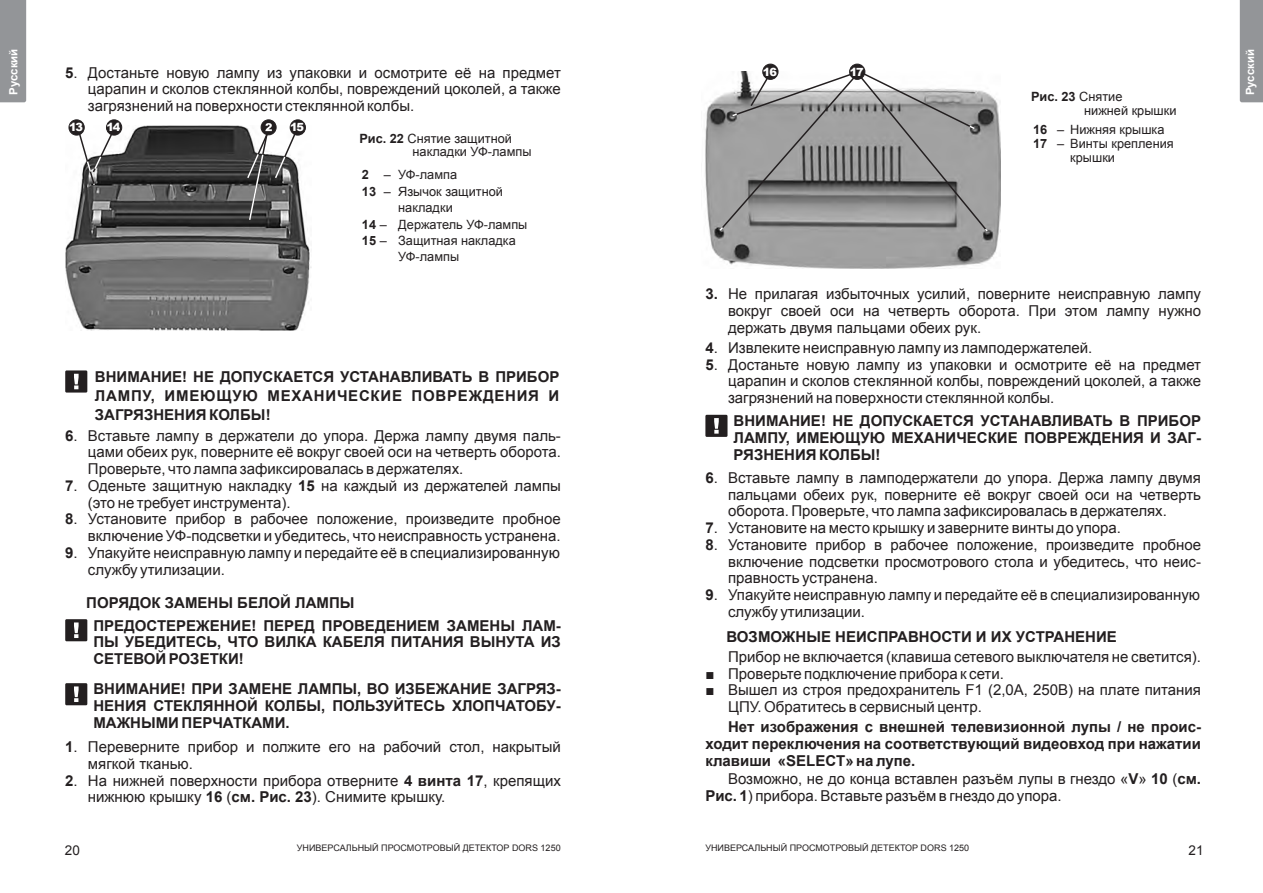
<style>
.page{position:relative;width:1263px;height:893px;background:#fff}
.page>*{position:absolute;margin:0;border:0;box-sizing:border-box;transform-origin:0 0}
.t1{font:15px/16.8px "Arial";color:#231f20}
.t2{font:700 15px/16.8px "Arial";color:#231f20;text-align:justify}
.t3{font:13.5px "Arial";color:#231f20}
.t4{font:12.75px/12.8px "Arial";color:#231f20}
.t5{font:700 11.4px "Arial";color:#fff}
.t6{font:900 11.25px "Arial";letter-spacing:-.09em;color:#fff}
.t7{font:9px "Arial";color:#231f20}
.s1{font-weight:700}
</style>
<div class="page">
<div style="left:1239px;top:0;width:24px;height:102px;background:#939598"></div>
<div style="left:0;top:0;width:26px;height:102px;background:#939598"></div>
<img style="left:65px;top:126px;width:247px;height:204px">
<svg style="left:77px;top:129px;width:37px;height:58px"></svg>
<div style="left:261px;top:120px;width:15px;height:15px;background:#231f20;border-radius:50%"></div>
<div style="left:261px;top:120px;width:15px;height:15px;border:1px solid #231f20;border-radius:50%"></div>
<svg style="left:246px;top:123px;width:52px;height:98px"></svg>
<div style="left:106px;top:120px;width:16px;height:15px;background:#231f20;border-radius:50%"></div>
<div style="left:106px;top:120px;width:16px;height:15px;border:1px solid #231f20;border-radius:50%"></div>
<div style="left:69px;top:120px;width:15px;height:15px;background:#231f20;border-radius:50%"></div>
<div style="left:69px;top:120px;width:15px;height:15px;border:1px solid #231f20;border-radius:50%"></div>
<div style="left:290px;top:120px;width:15px;height:15px;background:#231f20;border-radius:50%"></div>
<div style="left:290px;top:120px;width:15px;height:15px;border:1px solid #231f20;border-radius:50%"></div>
<svg style="left:65px;top:370px;width:22px;height:22px"></svg>
<svg style="left:65px;top:619px;width:22px;height:22px"></svg>
<svg style="left:65px;top:683px;width:22px;height:22px"></svg>
<img style="left:705px;top:94px;width:295px;height:174px">
<div style="left:849px;top:64px;width:16px;height:15px;background:#231f20;border-radius:50%"></div>
<div style="left:849px;top:64px;width:16px;height:15px;border:1px solid #231f20;border-radius:50%"></div>
<svg style="left:718px;top:69px;width:271px;height:164px;background:#9d9d9d"></svg>
<div style="left:763px;top:64px;width:15px;height:15px;background:#231f20;border-radius:50%"></div>
<div style="left:762px;top:64px;width:16px;height:15px;border:1px solid #231f20;border-radius:50%"></div>
<svg style="left:705px;top:414px;width:22px;height:23px"></svg>
<p class="t5" style="left:6px;top:95px;width:48px;rotate:-90deg">Русский</p>
<p class="t5" style="left:1242px;top:95px;width:48px;rotate:-90deg">Русский</p>
<p class="t1" style="left:88px;top:64px;width:474px;text-align:justify;text-indent:-23px"><span class="s1">5</span>. Достаньте новую лампу из упаковки и осмотрите её на предмет царапин и сколов стеклянной колбы, повреждений цоколей, а также загрязнений на поверхности стеклянной колбы.</p>
<p class="t6" style="left:763px;top:64px;width:16px">16</p>
<p class="t6" style="left:849px;top:63px;width:16px">17</p>
<p class="t4" style="left:1084px;top:89px;width:94px;line-height:14.2px;text-indent:-53px"><span class="s1">Рис. 23</span> Снятие<br>нижней крышки</p>
<p class="t6" style="left:69px;top:119px;width:16px">13</p>
<p class="t6" style="left:106px;top:119px;width:16px">14</p>
<p class="t6" style="left:290px;top:119px;width:16px">15</p>
<p class="t4" style="left:412px;top:132px;width:121px;text-indent:-53px"><span class="s1">Рис. 22</span> Снятие защитной накладки УФ-лампы</p>
<p class="t4" style="left:362px;top:168px;width:97px"><span class="s1">2</span> – УФ-лампа</p>
<p class="t4" style="left:362px;top:185px;width:143px"><span class="s1">13</span> – Язычок защитной</p>
<p class="t4" style="left:398px;top:201px;width:56px">накладки</p>
<p class="t4" style="left:362px;top:218px;width:167px"><span class="s1">14</span> – Держатель УФ-лампы</p>
<p class="t4" style="left:362px;top:234px;width:155px"><span class="s1">15</span> – Защитная накладка</p>
<p class="t4" style="left:398px;top:251px;width:62px">УФ-лампы</p>
<p class="t2" style="left:95px;top:367px;width:466px;line-height:18.9px">ВНИМАНИЕ! НЕ ДОПУСКАЕТСЯ УСТАНАВЛИВАТЬ В ПРИБОР ЛАМПУ, ИМЕЮЩУЮ МЕХАНИЧЕСКИЕ ПОВРЕЖДЕНИЯ И ЗАГРЯЗНЕНИЯ КОЛБЫ!</p>
<p class="t1" style="left:88px;top:427px;width:474px;text-align:justify;text-indent:-23px"><span class="s1">6</span>. Вставьте лампу в держатели до упора. Держа лампу двумя паль&shy;цами обеих рук, поверните её вокруг своей оси на четверть оборота.<br>Проверьте, что лампа зафиксировалась в держателях.</p>
<p class="t1" style="left:88px;top:477px;width:474px;text-indent:-23px"><span class="s1">7</span>. Оденьте защитную накладку <span class="s1">15</span> на каждый из держателей лампы (это не требует инструмента).</p>
<p class="t1" style="left:65px;top:511px;width:497px;text-align:right"><span class="s1">8</span>. Установите прибор в рабочее положение, произведите пробное включение УФ-подсветки и убедитесь, что неисправность устранена.</p>
<p class="t1" style="left:88px;top:544px;width:473px;text-indent:-23px"><span class="s1">9</span>. Упакуйте неисправную лампу и передайте её в специализированную службу утилизации.</p>
<p class="t2" style="left:93px;top:591px;width:469px;line-height:22.6px;text-indent:-7px">ПОРЯДОК ЗАМЕНЫ БЕЛОЙ ЛАМПЫ<br>ПРЕДОСТЕРЕЖЕНИЕ! ПЕРЕД ПРОВЕДЕНИЕМ ЗАМЕНЫ ЛАМ-</p>
<p class="t2" style="left:93px;top:634px;width:469px">ПЫ УБЕДИТЕСЬ, ЧТО ВИЛКА КАБЕЛЯ ПИТАНИЯ ВЫНУТА ИЗ<br>СЕТЕВОЙ РОЗЕТКИ!</p>
<p class="t2" style="left:93px;top:681px;width:469px">ВНИМАНИЕ! ПРИ ЗАМЕНЕ ЛАМПЫ, ВО ИЗБЕЖАНИЕ ЗАГРЯЗ-НЕНИЯ СТЕКЛЯННОЙ КОЛБЫ, ПОЛЬЗУЙТЕСЬ ХЛОПЧАТОБУ-МАЖНЫМИ ПЕРЧАТКАМИ.</p>
<p class="t1" style="left:88px;top:738px;width:474px;text-indent:-23px"><span class="s1">1</span>. Переверните прибор и полжите его на рабочий стол, накрытый мягкой тканью.</p>
<p class="t1" style="left:88px;top:771px;width:474px;text-indent:-23px"><span class="s1">2</span>. На нижней поверхности прибора отверните <span class="s1">4 винта 17</span>, крепящих нижнюю крышку <span class="s1">16</span> (<span class="s1">см. Рис. 23</span>). Снимите крышку.</p>
<p class="t4" style="left:1033px;top:123px;width:133px"><span class="s1">16</span> – Нижняя крышка</p>
<p class="t4" style="left:1033px;top:137px;width:142px"><span class="s1">17</span> – Винты крепления</p>
<p class="t4" style="left:1070px;top:151px;width:46px">крышки</p>
<p class="t1" style="left:728px;top:286px;width:474px;text-align:justify;text-indent:-23px"><span class="s1">3.</span> Не прилагая избыточных усилий, поверните неисправную лампу вокруг своей оси на четверть оборота. При этом лампу нужно держать двумя пальцами обеих рук.</p>
<p class="t1" style="left:705px;top:339px;width:388px"><span class="s1">4</span>. Извлеките неисправную лампу из ламподержателей.</p>
<p class="t1" style="left:728px;top:356px;width:474px;text-align:justify;text-indent:-23px"><span class="s1">5</span>. Достаньте новую лампу из упаковки и осмотрите её на предмет царапин и сколов стеклянной колбы, повреждений цоколей, а также загрязнений на поверхности стеклянной колбы.</p>
<p class="t2" style="left:733px;top:413px;width:469px">ВНИМАНИЕ! НЕ ДОПУСКАЕТСЯ УСТАНАВЛИВАТЬ В ПРИБОР ЛАМПУ, ИМЕЮЩУЮ МЕХАНИЧЕСКИЕ ПОВРЕЖДЕНИЯ И ЗАГ-РЯЗНЕНИЯ КОЛБЫ!</p>
<p class="t1" style="left:728px;top:469px;width:474px;text-align:justify;text-indent:-23px"><span class="s1">6</span>. Вставьте лампу в ламподержатели до упора. Держа лампу двумя пальцами обеих рук, поверните её вокруг своей оси на четверть оборота. Проверьте, что лампа зафиксировалась в держателях.</p>
<p class="t1" style="left:705px;top:519px;width:417px"><span class="s1">7</span>. Установите на место крышку и заверните винты до упора.</p>
<p class="t1" style="left:728px;top:536px;width:474px;text-align:justify;text-indent:-23px"><span class="s1">8</span>. Установите прибор в рабочее положение, произведите пробное включение подсветки просмотрового стола и убедитесь, что неис&shy;правность устранена.</p>
<p class="t1" style="left:728px;top:586px;width:473px;text-indent:-23px"><span class="s1">9</span>. Упакуйте неисправную лампу и передайте её в специализированную службу утилизации.</p>
<p class="t1" style="left:728px;top:648px;width:474px">Прибор не включается (клавиша сетевого выключателя не светится).</p>
<p class="t1" style="left:705px;top:665px;width:300px">■ Проверьте подключение прибора к сети.</p>
<p class="t1" style="left:728px;top:681px;width:474px;text-indent:-23px">■ Вышел из строя предохранитель F1 (2,0А, 250В) на плате питания<br>ЦПУ. Обратитесь в сервисный центр.</p>
<p class="t2" style="left:705px;top:718px;width:497px;text-indent:23px">Нет изображения с внешней телевизионной лупы / не проис&shy;ходит переключения на соответствующий видеовход при нажатии клавиши «SELECT» на лупе.</p>
<p class="t1" style="left:705px;top:770px;width:497px;text-indent:23px">Возможно, не до конца вставлен разъём лупы в гнездо «<span class="s1">V</span>» <span class="s1">10</span> (<span class="s1">см.<br>Рис. 1</span>) прибора. Вставьте разъём в гнездо до упора.</p>
<p class="t2" style="left:726px;top:629px;width:392px">ВОЗМОЖНЫЕ НЕИСПРАВНОСТИ И ИХ УСТРАНЕНИЕ</p>
<p class="t3" style="left:65px;top:840px;width:17px">20</p>
<p class="t7" style="left:297px;top:842px;width:265px">УНИВЕРСАЛЬНЫЙ ПРОСМОТРОВЫЙ ДЕТЕКТОР DORS 1250</p>
<p class="t7" style="left:705px;top:842px;width:265px">УНИВЕРСАЛЬНЫЙ ПРОСМОТРОВЫЙ ДЕТЕКТОР DORS 1250</p>
<p class="t3" style="left:1188px;top:840px;width:17px">21</p>
</div>
